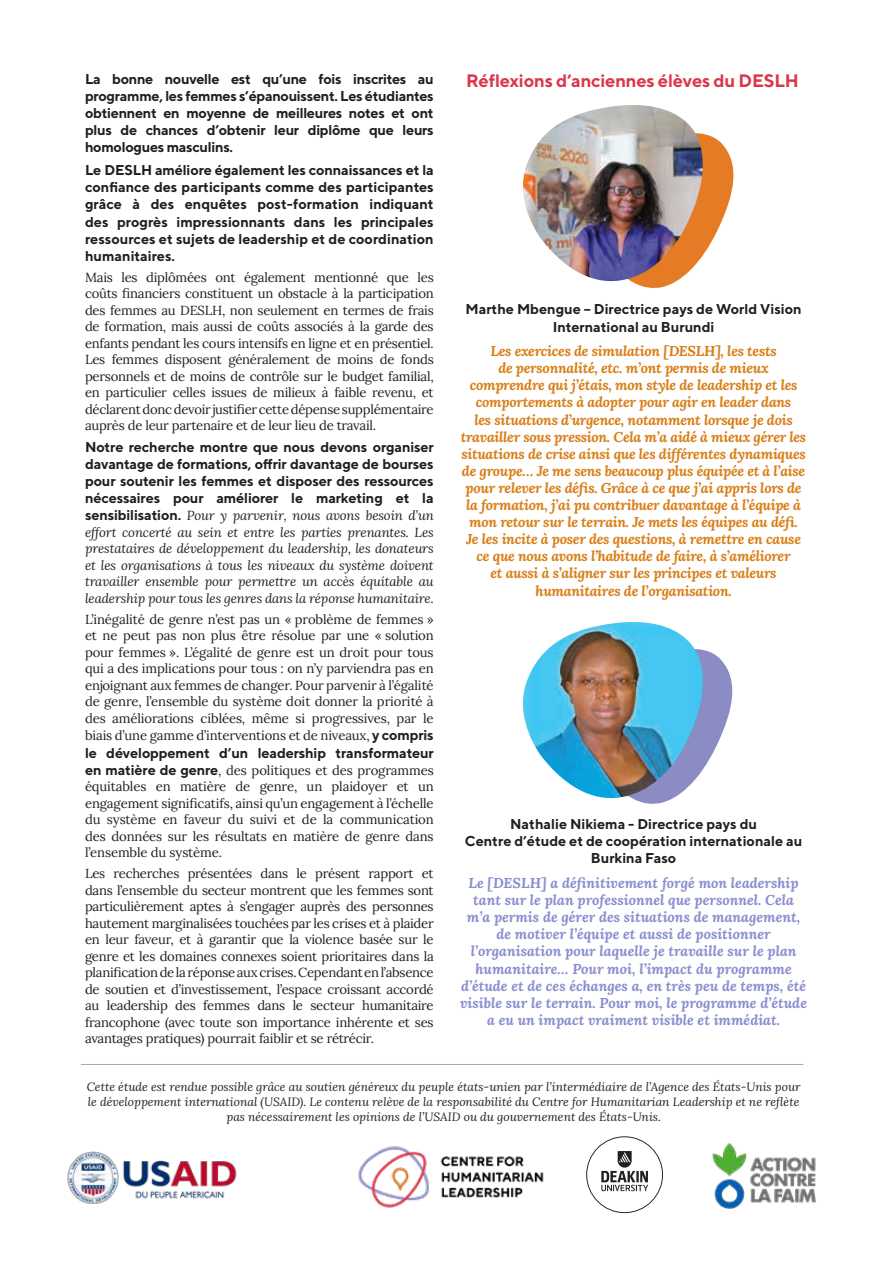
<style>
.page{position:relative;width:893px;height:1263px;background:#fff}
.page>*{position:absolute;margin:0;border:0;box-sizing:border-box;transform-origin:0 0}
.t1{font:700 18px "TT Norms";letter-spacing:-.01em;color:#da374b}
.t2{font:700 14.25px/17.1px "TT Norms";color:#1f1f1f;text-align:justify}
.t3{font:italic 700 14.25px/17.1px "Lora";letter-spacing:-.02em;color:#d97e17;text-align:center}
.t4{font:italic 700 14.25px/17.1px "Lora";color:#8a8dcf;text-align:center}
.t5{font:13.2px/16.5px "Lora";letter-spacing:-.015em;color:#231f20;text-align:justify}
.t6{font:italic 13.2px/16.5px "Lora";letter-spacing:-.01em;color:#231f20;text-align:justify}
.t7{font:italic 12px/15px "Lora";color:#231f20;text-align:center}
.s1{font-family:"TT Norms";font-weight:700;font-style:normal;font-size:14.25px;color:#1f1f1f}
.s2{font-family:"TT Norms";font-weight:700;font-size:14.25px;color:#1f1f1f}
</style>
<div class="page">
<svg style="left:642px;top:135px;width:92px;height:153px"></svg>
<img style="left:523px;top:105px;width:184px;height:181px">
<svg style="left:707px;top:651px;width:26px;height:112px"></svg>
<img style="left:523px;top:622px;width:184px;height:182px">
<hr style="left:81px;top:1064px;width:722px;height:1px;background:#a9a9a9">
<img style="left:358px;top:1146px;width:186px;height:62px">
<svg style="left:586px;top:1136px;width:77px;height:77px"></svg>
<img style="left:67px;top:1151px;width:170px;height:52px">
<img style="left:712px;top:1143px;width:104px;height:66px">
<p class="t2" style="left:85px;top:70px;width:350px">La bonne nouvelle est qu’une fois inscrites au programme, les femmes s’épanouissent. Les étudiantes obtiennent en moyenne de meilleures notes et ont plus de chances d’obtenir leur diplôme que leurs homologues masculins.</p>
<p class="t2" style="left:85px;top:161px;width:350px">Le DESLH améliore également les connaissances et la confiance des participants comme des participantes grâce à des enquêtes post-formation indiquant des progrès impressionnants dans les principales ressources et sujets de leadership et de coordination humanitaires.</p>
<p class="t5" style="left:85px;top:268px;width:350px">Mais les diplômées ont également mentionné que les coûts financiers constituent un obstacle à la participation des femmes au DESLH, non seulement en termes de frais de formation, mais aussi de coûts associés à la garde des enfants pendant les cours intensifs en ligne et en présentiel.<br>Les femmes disposent généralement de moins de fonds personnels et de moins de contrôle sur le budget familial, en particulier celles issues de milieux à faible revenu, et déclarent donc devoir justifier cette dépense supplémentaire auprès de leur partenaire et de leur lieu de travail.</p>
<p class="t2" style="left:85px;top:438px;width:350px">Notre recherche montre que nous devons organiser davantage de formations, offrir davantage de bourses pour soutenir les femmes et disposer des ressources nécessaires pour améliorer le marketing et la</p>
<p class="t6" style="left:85px;top:507px;width:350px"><span class="s1">sensibilisation.</span> Pour y parvenir, nous avons besoin d’un effort concerté au sein et entre les parties prenantes. Les prestataires de développement du leadership, les donateurs et les organisations à tous les niveaux du système doivent travailler ensemble pour permettre un accès équitable au leadership pour tous les genres dans la réponse humanitaire.</p>
<p class="t5" style="left:85px;top:610px;width:350px">L’inégalité de genre n’est pas un « problème de femmes » et ne peut pas non plus être résolue par une « solution pour femmes ». L’égalité de genre est un droit pour tous qui a des implications pour tous : on n’y parviendra pas en enjoignant aux femmes de changer. Pour parvenir à l’égalité de genre, l’ensemble du système doit donner la priorité à des améliorations ciblées, même si progressives, par le biais d’une gamme d’interventions et de niveaux, <span class="s2">y compris</span></p>
<p class="t2" style="left:85px;top:744px;width:350px">le développement d’un leadership transformateur</p>
<p class="t5" style="left:85px;top:761px;width:350px"><span class="s2">en matière de genre</span>, des politiques et des programmes équitables en matière de genre, un plaidoyer et un engagement significatifs, ainsi qu’un engagement à l’échelle du système en faveur du suivi et de la communication des données sur les résultats en matière de genre dans l’ensemble du système.</p>
<p class="t5" style="left:85px;top:864px;width:350px">Les recherches présentées dans le présent rapport et dans l’ensemble du secteur montrent que les femmes sont particulièrement aptes à s’engager auprès des personnes hautement marginalisées touchées par les crises et à plaider en leur faveur, et à garantir que la violence basée sur le genre et les domaines connexes soient prioritaires dans la planification de la réponse aux crises. Cependant en l’absence de soutien et d’investissement, l’espace croissant accordé au leadership des femmes dans le secteur humanitaire francophone (avec toute son importance inhérente et ses avantages pratiques) pourrait faiblir et se rétrécir.</p>
<h1 class="t1" style="left:466px;top:70px;width:334px">Réflexions d’anciennes élèves du DESLH</h1>
<p class="t2" style="left:465px;top:300px;width:338px;text-align:center">Marthe Mbengue – Directrice pays de World Vision<br>International au Burundi</p>
<p class="t3" style="left:461px;top:342px;width:347px">Les exercices de simulation [DESLH], les tests<br>de personnalité, etc. m’ont permis de mieux comprendre qui j’étais, mon style de leadership et les comportements à adopter pour agir en leader dans<br>les situations d’urgence, notamment lorsque je dois travailler sous pression. Cela m’a aidé à mieux gérer les situations de crise ainsi que les différentes dynamiques de groupe… Je me sens beaucoup plus équipée et à l’aise pour relever les défis. Grâce à ce que j’ai appris lors de la formation, j’ai pu contribuer davantage à l’équipe à mon retour sur le terrain. Je mets les équipes au défi.<br>Je les incite à poser des questions, à remettre en cause ce que nous avons l’habitude de faire, à s’améliorer<br>et aussi à s’aligner sur les principes et valeurs humanitaires de l’organisation.</p>
<p class="t2" style="left:465px;top:815px;width:339px;text-align:center">Nathalie Nikiema - Directrice pays du<br>Centre d’étude et de coopération internationale au<br>Burkina Faso</p>
<p class="t4" style="left:460px;top:874px;width:348px">Le [DESLH] a définitivement forgé mon leadership tant sur le plan professionnel que personnel. Cela m’a permis de gérer des situations de management, de motiver l’équipe et aussi de positionner l’organisation pour laquelle je travaille sur le plan humanitaire… Pour moi, l’impact du programme d’étude et de ces échanges a, en très peu de temps, été visible sur le terrain. Pour moi, le programme d’étude a eu un impact vraiment visible et immédiat.</p>
<p class="t7" style="left:87px;top:1079px;width:715px">Cette étude est rendue possible grâce au soutien généreux du peuple états-unien par l’intermédiaire de l’Agence des États-Unis pour le développement international (USAID). Le contenu relève de la responsabilité du Centre for Humanitarian Leadership et ne reflète pas nécessairement les opinions de l’USAID ou du gouvernement des États-Unis.</p>
</div>
